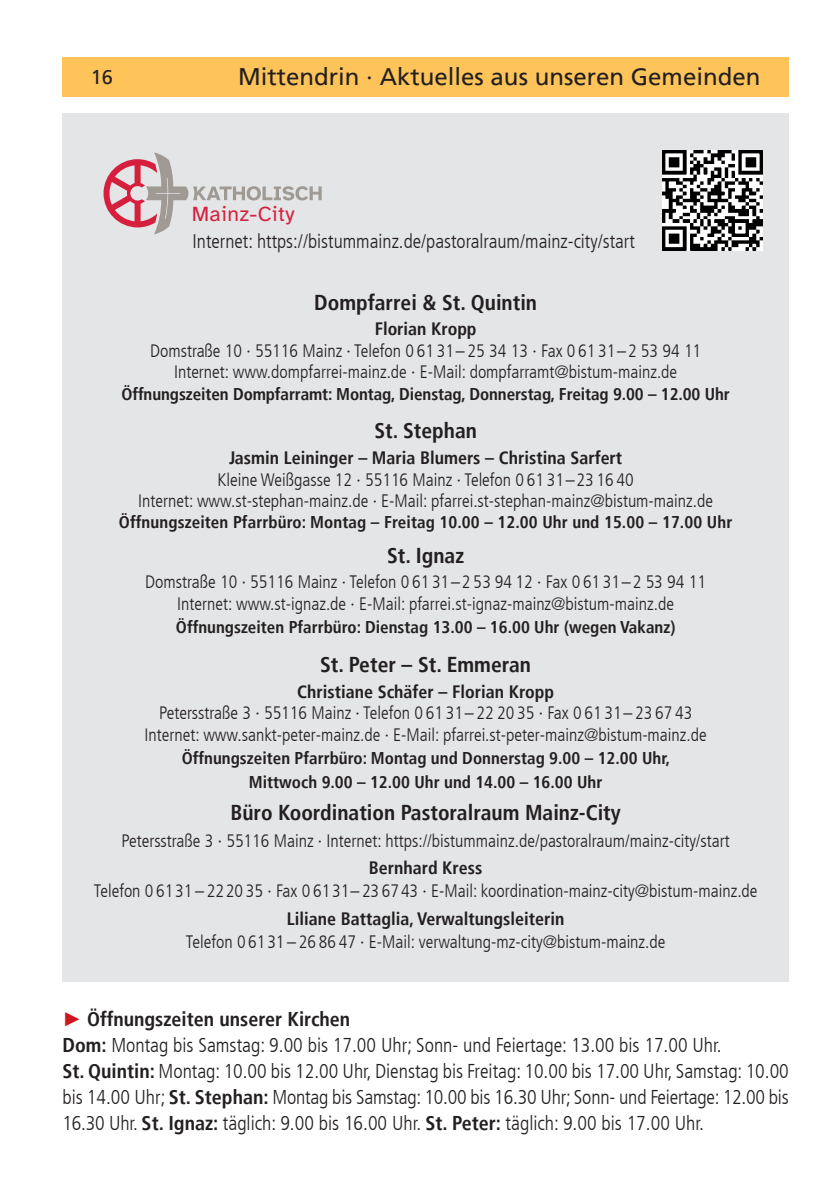
<style>
.page{position:relative;width:840px;height:1191px;background:#fff}
.page>*{position:absolute;margin:0;border:0;box-sizing:border-box;transform-origin:0 0}
.t1{font:24px "Frutiger LT";color:#231f20}
.t2{font:700 condensed 21.6px "Frutiger LT";color:#231f20}
.t3{font:21.2px "Atkinson Hyperlegible";letter-spacing:.015em;color:#d61f3d}
.t4{font:300 condensed 20px/26px "Frutiger LT";color:#231f20}
.t5{font:20px "Frutiger LT";color:#231f20}
.t6{font:300 condensed 19.6px "Frutiger LT";color:#231f20}
.t7{font:300 condensed 18px/21.6px "Frutiger LT";color:#231f20;text-align:center}
.t8{font:700 condensed 17px "Frutiger LT";color:#231f20}
.s1{font-weight:700}
.s2{font-family:"Arial";font-weight:400;font-stretch:normal;color:#cd151d}
</style>
<div class="page">
<div style="left:62px;top:57px;width:726px;height:39px;background:#fec459"></div>
<div style="left:62px;top:113px;width:726px;height:869px;background:#e4e5e7"></div>
<svg style="left:103px;top:152px;width:218px;height:82px"></svg>
<img style="left:662px;top:150px;width:100px;height:100px">
<p class="t5" style="left:91px;top:66px;width:24px">16</p>
<p class="t1" style="left:238px;top:62px;width:523px">Mittendrin · Aktuelles aus unseren Gemeinden</p>
<p class="t3" style="left:192px;top:201px;width:104px">Mainz-City</p>
<p class="t6" style="left:192px;top:230px;width:443px">Internet: https://bistummainz.de/pastoralraum/mainz-city/start</p>
<p class="t2" style="left:314px;top:289px;width:224px">Dompfarrei &amp; St. Quintin</p>
<p class="t7" style="left:150px;top:319px;width:552px"><span class="s1">Florian Kropp<br></span>Domstraße 10 · 55116 Mainz · Telefon 0 61 31– 25 34 13 · Fax 0 61 31–2 53 94 11</p>
<p class="t7" style="left:174px;top:362px;width:504px">Internet: www.dompfarrei-mainz.de · E-Mail: dompfarramt@bistum-mainz.de</p>
<p class="t8" style="left:121px;top:384px;width:609px">Öffnungszeiten Dompfarramt: Montag, Dienstag, Donnerstag, Freitag 9.00 – 12.00 Uhr</p>
<p class="t2" style="left:374px;top:418px;width:104px">St. Stephan</p>
<p class="t7" style="left:217px;top:447px;width:417px"><span class="s1">Jasmin Leininger – Maria Blumers – Christina Sarfert<br></span>Kleine Weißgasse 12 · 55116 Mainz · Telefon 0 61 31–23 16 40</p>
<p class="t7" style="left:138px;top:490px;width:576px">Internet: www.st-stephan-mainz.de · E-Mail: pfarrei.st-stephan-mainz@bistum-mainz.de</p>
<p class="t8" style="left:119px;top:512px;width:614px">Öffnungszeiten Pfarrbüro: Montag – Freitag 10.00 – 12.00 Uhr und 15.00 – 17.00 Uhr</p>
<p class="t2" style="left:387px;top:542px;width:78px">St. Ignaz</p>
<p class="t7" style="left:145px;top:571px;width:562px">Domstraße 10 · 55116 Mainz · Telefon 0 61 31–2 53 94 12 · Fax 0 61 31–2 53 94 11</p>
<p class="t7" style="left:177px;top:593px;width:498px">Internet: www.st-ignaz.de · E-Mail: pfarrei.st-ignaz-mainz@bistum-mainz.de</p>
<p class="t8" style="left:176px;top:617px;width:500px">Öffnungszeiten Pfarrbüro: Dienstag 13.00 – 16.00 Uhr (wegen Vakanz)</p>
<p class="t2" style="left:320px;top:651px;width:212px">St. Peter – St. Emmeran</p>
<p class="t7" style="left:159px;top:681px;width:534px"><span class="s1">Christiane Schäfer – Florian Kropp<br></span>Petersstraße 3 · 55116 Mainz · Telefon 0 61 31– 22 20 35 · Fax 0 61 31– 23 67 43</p>
<p class="t7" style="left:144px;top:724px;width:563px">Internet: www.sankt-peter-mainz.de · E-Mail: pfarrei.st-peter-mainz@bistum-mainz.de</p>
<p class="t8" style="left:182px;top:748px;width:489px">Öffnungszeiten Pfarrbüro: Montag und Donnerstag 9.00 – 12.00 Uhr,</p>
<p class="t8" style="left:249px;top:771px;width:355px">Mittwoch 9.00 – 12.00 Uhr und 14.00 – 16.00 Uhr</p>
<p class="t2" style="left:230px;top:799px;width:391px">Büro Koordination Pastoralraum Mainz-City</p>
<p class="t7" style="left:121px;top:830px;width:609px">Petersstraße 3 · 55116 Mainz · Internet: https://bistummainz.de/pastoralraum/mainz-city/start</p>
<p class="t7" style="left:94px;top:856px;width:665px;line-height:23.2px"><span class="s1">Bernhard Kress<br></span>Telefon 0 6131– 2220 35 · Fax 0 6131– 23 6743 · E-Mail: koordination-mainz-city@bistum-mainz.de</p>
<p class="t7" style="left:186px;top:907px;width:481px;line-height:23.2px"><span class="s1">Liliane Battaglia, Verwaltungsleiterin<br></span>Telefon 0 6131– 26 86 47 · E-Mail: verwaltung-mz-city@bistum-mainz.de</p>
<p class="t4" style="left:62px;top:1006px;width:727px"><span class="s2">►</span> <span class="s1">Öffnungszeiten unserer Kirchen<br>Dom:</span> Montag bis Samstag: 9.00 bis 17.00 Uhr; Sonn- und Feiertage: 13.00 bis 17.00 Uhr.<br><span class="s1">St. Quintin:</span> Montag: 10.00 bis 12.00 Uhr, Dienstag bis Freitag: 10.00 bis 17.00 Uhr, Samstag: 10.00 bis 14.00 Uhr; <span class="s1">St. Stephan:</span> Montag bis Samstag: 10.00 bis 16.30 Uhr; Sonn- und Feiertage: 12.00 bis 16.30 Uhr. <span class="s1">St. Ignaz:</span> täglich: 9.00 bis 16.00 Uhr. <span class="s1">St. Peter:</span> täglich: 9.00 bis 17.00 Uhr.</p>
</div>
